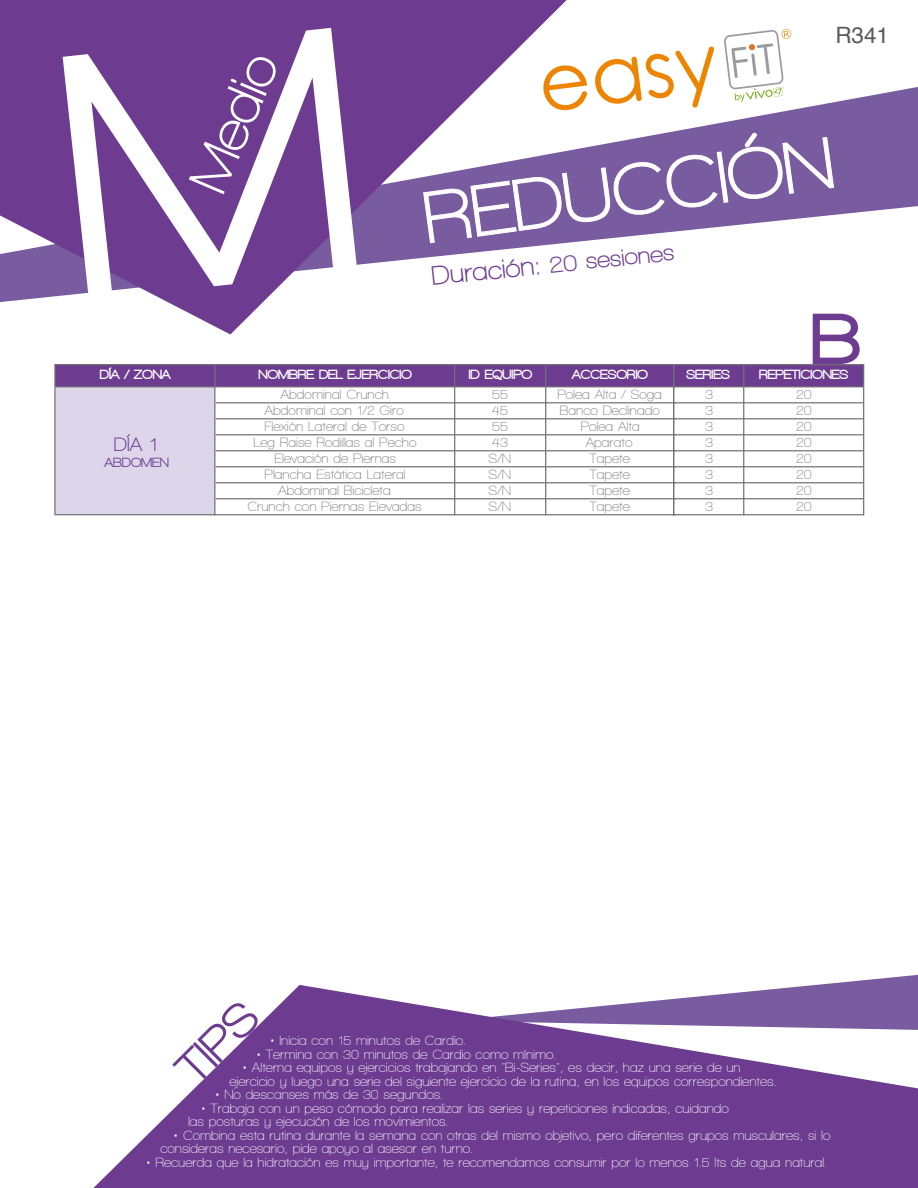
<style>
.page{position:relative;width:918px;height:1188px;background:#fff}
.page>*{position:absolute;margin:0;border:0;box-sizing:border-box;transform-origin:0 0}
.t1{font:700 74.25px "Walkway";color:#fff}
.t2{font:900 74.25px "Walkway";color:#6d3c90}
.t3{font:700 55.95px "Walkway";color:#fff}
.t4{font:800 48.3px "Walkway";color:#6d3c90}
.t5{font:700 24px "Walkway";color:#6d3c90}
.t6{font:22.5px "Helvetica";color:#5b5b5f}
.t7{font:700 19.5px "Walkway";color:#6d3c90}
.t8{font:600 13.65px/16px "Walkway";color:#727277;text-align:justify}
.t9{font:900 13.65px "Walkway";color:#fff}
.t10{font:600 13.5px/13.5px "Walkway";color:#fff}
.t11{font:800 13.5px "Walkway";color:#6d3c90}
.s1{font-size:27px}
</style>
<div class="page">
<div style="left:55px;top:387px;width:159px;height:128px;background:#ddd6ea"></div>
<div style="left:55px;top:365px;width:808px;height:22px;background:#6d3c90"></div>
<hr style="left:54px;top:364px;width:2px;height:151px;background:#727277">
<hr style="left:214px;top:365px;width:1px;height:150px;background:#727277">
<hr style="left:454px;top:365px;width:1px;height:150px;background:#727277">
<hr style="left:545px;top:365px;width:1px;height:150px;background:#727277">
<hr style="left:56px;top:364px;width:619px;height:1px;background:#727277">
<hr style="left:56px;top:386px;width:619px;height:1px;background:#727277">
<hr style="left:215px;top:402px;width:460px;height:1px;background:#727277">
<hr style="left:215px;top:418px;width:460px;height:1px;background:#727277">
<hr style="left:215px;top:434px;width:460px;height:1px;background:#727277">
<hr style="left:215px;top:450px;width:460px;height:1px;background:#727277">
<hr style="left:215px;top:466px;width:460px;height:1px;background:#727277">
<hr style="left:215px;top:482px;width:460px;height:1px;background:#727277">
<hr style="left:215px;top:498px;width:460px;height:1px;background:#727277">
<hr style="left:56px;top:514px;width:619px;height:1px;background:#727277">
<hr style="left:673px;top:365px;width:1px;height:150px;background:#727277">
<hr style="left:743px;top:365px;width:1px;height:150px;background:#727277">
<hr style="left:673px;top:364px;width:191px;height:1px;background:#727277">
<hr style="left:673px;top:386px;width:191px;height:1px;background:#727277">
<hr style="left:673px;top:402px;width:191px;height:1px;background:#727277">
<hr style="left:673px;top:418px;width:191px;height:1px;background:#727277">
<hr style="left:673px;top:434px;width:191px;height:1px;background:#727277">
<hr style="left:673px;top:450px;width:191px;height:1px;background:#727277">
<hr style="left:673px;top:466px;width:191px;height:1px;background:#727277">
<hr style="left:673px;top:482px;width:191px;height:1px;background:#727277">
<hr style="left:673px;top:498px;width:191px;height:1px;background:#727277">
<hr style="left:673px;top:514px;width:191px;height:1px;background:#727277">
<hr style="left:863px;top:364px;width:1px;height:151px;background:#727277">
<svg style="left:671px;top:87px;width:247px;height:128px;fill:#795ca0"></svg>
<svg style="left:0;top:0;width:567px;height:334px;fill:#6d3c90"></svg>
<svg style="left:543px;top:65px;width:44px;height:46px"></svg>
<svg style="left:595px;top:46px;width:119px;height:62px"></svg>
<svg style="left:724px;top:29px;width:68px;height:73px"></svg>
<svg style="left:423px;top:132px;width:411px;height:112px"></svg>
<svg style="left:816px;top:975px;width:102px;height:10px"></svg>
<svg style="left:93px;top:985px;width:825px;height:203px;fill:#6d3c90"></svg>
<svg style="left:63px;top:28px;width:294px;height:272px;background:#734595"></svg>
<h2 class="t3" style="left:178px;top:177px;width:146px;rotate:-67deg">Medio</h2>
<h3 class="t6" style="left:835px;top:18px;width:55px">R341</h3>
<h1 class="t1" style="left:418px;top:179px;width:415px;rotate:-8deg">REDUCCIÓN</h1>
<h3 class="t5" style="left:430px;top:265px;width:245px;rotate:-6deg"><span class="s1">Duración:</span> 20 sesiones</h3>
<h1 class="t2" style="left:812px;top:299px;width:49px">B</h1>
<p class="t9" style="left:100px;top:368px;width:72px">DÍA / ZONA</p>
<p class="t9" style="left:259px;top:368px;width:155px">NOMBRE DEL EJERCICIO</p>
<p class="t9" style="left:469px;top:368px;width:65px">ID EQUIPO</p>
<p class="t9" style="left:572px;top:368px;width:77px">ACCESORIO</p>
<p class="t8" style="left:281px;top:386px;width:110px">Abdominal Crunch</p>
<p class="t8" style="left:492px;top:386px;width:17px">55</p>
<p class="t8" style="left:557px;top:386px;width:106px">Polea Alta / Soga</p>
<p class="t8" style="left:492px;top:434px;width:17px">43</p>
<p class="t8" style="left:586px;top:434px;width:48px">Aparato</p>
<p class="t8" style="left:274px;top:450px;width:123px">Elevación de Piernas</p>
<p class="t9" style="left:687px;top:368px;width:45px">SERIES</p>
<p class="t8" style="left:705px;top:386px;width:9px">3<br>3<br>3<br>3<br>3<br>3<br>3<br>3</p>
<p class="t9" style="left:759px;top:368px;width:91px">REPETICIONES</p>
<p class="t8" style="left:796px;top:386px;width:17px">20</p>
<p class="t8" style="left:265px;top:402px;width:141px">Abdominal con 1/2 Giro</p>
<p class="t8" style="left:492px;top:402px;width:17px">45</p>
<p class="t8" style="left:560px;top:402px;width:101px">Banco Declinado</p>
<p class="t8" style="left:796px;top:402px;width:17px">20</p>
<p class="t8" style="left:265px;top:418px;width:141px">Flexión Lateral de Torso</p>
<p class="t8" style="left:492px;top:418px;width:17px">55</p>
<p class="t8" style="left:581px;top:418px;width:60px">Polea Alta</p>
<p class="t8" style="left:254px;top:434px;width:164px">Leg Raise Rodillas al Pecho</p>
<p class="t8" style="left:796px;top:418px;width:17px">20</p>
<h3 class="t7" style="left:114px;top:434px;width:45px">DÍA 1</h3>
<p class="t8" style="left:796px;top:434px;width:17px">20</p>
<p class="t11" style="left:105px;top:456px;width:66px">ABDOMEN</p>
<p class="t8" style="left:489px;top:450px;width:24px">S/N</p>
<p class="t8" style="left:589px;top:450px;width:42px">Tapete</p>
<p class="t8" style="left:796px;top:450px;width:17px">20</p>
<p class="t8" style="left:265px;top:466px;width:143px">Plancha Estática Lateral</p>
<p class="t8" style="left:489px;top:466px;width:24px">S/N</p>
<p class="t8" style="left:589px;top:466px;width:42px">Tapete</p>
<p class="t8" style="left:278px;top:482px;width:114px">Abdominal Bicicleta</p>
<p class="t8" style="left:489px;top:482px;width:24px">S/N</p>
<p class="t8" style="left:589px;top:482px;width:42px">Tapete</p>
<p class="t8" style="left:796px;top:466px;width:17px">20<br>20</p>
<p class="t8" style="left:247px;top:498px;width:176px">Crunch con Piernas Elevadas</p>
<p class="t8" style="left:489px;top:498px;width:24px">S/N</p>
<p class="t8" style="left:589px;top:498px;width:42px">Tapete</p>
<p class="t8" style="left:796px;top:498px;width:17px">20</p>
<h3 class="t4" style="left:166px;top:1057px;width:95px;rotate:-45deg">TIPS</h3>
<p class="t10" style="left:271px;top:1034px;width:197px">• Inicia con 15 minutos de Cardio.</p>
<p class="t10" style="left:257px;top:1047px;width:301px">• Termina con 30 minutos de Cardio como mínimo.</p>
<p class="t10" style="left:229px;top:1061px;width:549px;text-indent:14px">• Alterna equipos y ejercicios trabajando en "Bi-Series", es decir, haz una serie de un ejercicio y luego una serie del siguiente ejercicio de la rutina, en los equipos correspondientes.</p>
<p class="t10" style="left:216px;top:1088px;width:229px">• No descanses más de 30 segundos.</p>
<p class="t10" style="left:188px;top:1101px;width:542px;text-indent:14px">• Trabaja con un peso cómodo para realizar las series y repeticiones indicadas, cuidando las posturas y ejecución de los movimientos.</p>
<p class="t10" style="left:161px;top:1128px;width:671px;text-indent:14px">• Combina esta rutina durante la semana con otras del mismo objetivo, pero diferentes grupos musculares, si lo consideras necesario, pide apoyo al asesor en turno.</p>
<p class="t10" style="left:147px;top:1155px;width:682px">• Recuerda que la hidratación es muy importante, te recomendamos consumir por lo menos 1.5 lts de agua natural.</p>
</div>
